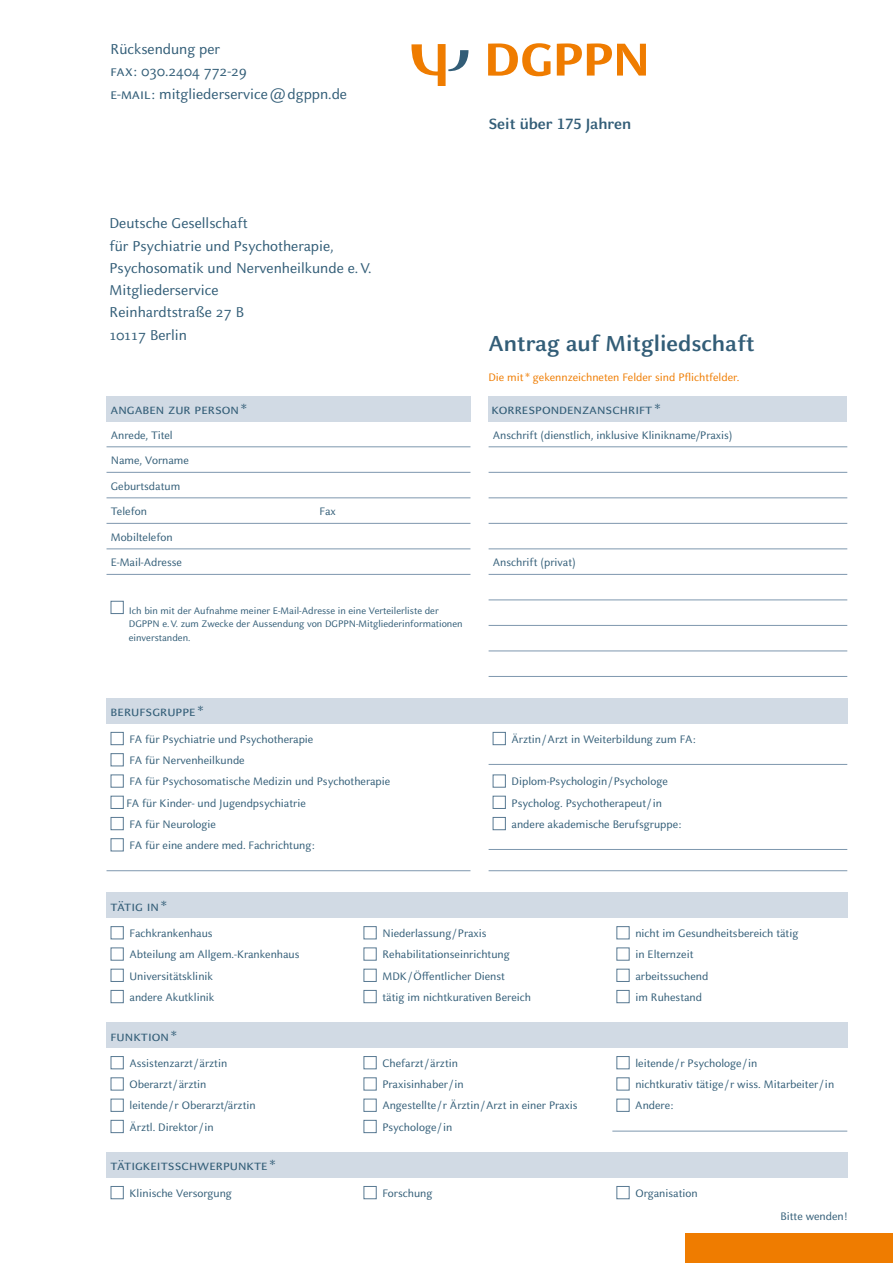
<style>
.page{position:relative;width:893px;height:1263px;background:#fff}
.page>*{position:absolute;margin:0;border:0;box-sizing:border-box;transform-origin:0 0}
.t1{font:700 24px "Celeste Sans Pro";color:#325d77}
.t2{font:700 16.5px "Celeste Sans Pro";color:#325d77}
.t3{font:15.75px/22.2px "Celeste Sans Pro";color:#325d77}
.t4{font:15px "Celeste Sans Pro";color:#325d77}
.t5{font:12px/21.3px "Celeste Sans Pro";color:#325d77}
.t6{font:12px "Celeste Sans Pro";color:#ef7c00}
.t7{font:10.5px/13.5px "Celeste Sans Pro";color:#325d77}
</style>
<div class="page">
<svg style="left:488px;top:43px;width:63px;height:33px"></svg>
<svg style="left:557px;top:43px;width:89px;height:33px"></svg>
<svg style="left:411px;top:44px;width:57px;height:42px"></svg>
<div style="left:106px;top:892px;width:741px;height:26px;background:#d1dae4"></div>
<div style="left:111px;top:926px;width:13px;height:13px;border:1px solid #587992"></div>
<div style="left:111px;top:948px;width:13px;height:12px;border:1px solid #587992"></div>
<div style="left:111px;top:969px;width:13px;height:13px;border:1px solid #587992"></div>
<div style="left:111px;top:990px;width:13px;height:13px;border:1px solid #587992"></div>
<div style="left:364px;top:926px;width:12px;height:13px;border:1px solid #587992"></div>
<div style="left:364px;top:969px;width:12px;height:13px;border:1px solid #587992"></div>
<div style="left:364px;top:990px;width:12px;height:13px;border:1px solid #587992"></div>
<div style="left:617px;top:926px;width:12px;height:13px;border:1px solid #587992"></div>
<div style="left:617px;top:969px;width:12px;height:13px;border:1px solid #587992"></div>
<div style="left:617px;top:990px;width:12px;height:13px;border:1px solid #587992"></div>
<div style="left:106px;top:1022px;width:741px;height:26px;background:#d1dae4"></div>
<div style="left:111px;top:1056px;width:13px;height:13px;border:1px solid #587992"></div>
<div style="left:111px;top:1077px;width:13px;height:13px;border:1px solid #587992"></div>
<div style="left:111px;top:1099px;width:13px;height:12px;border:1px solid #587992"></div>
<div style="left:111px;top:1120px;width:13px;height:13px;border:1px solid #587992"></div>
<div style="left:364px;top:1056px;width:12px;height:13px;border:1px solid #587992"></div>
<div style="left:364px;top:1077px;width:12px;height:13px;border:1px solid #587992"></div>
<div style="left:364px;top:1120px;width:12px;height:13px;border:1px solid #587992"></div>
<hr style="left:612px;top:1131px;width:235px;height:1px;background:#7e97ae">
<div style="left:617px;top:1056px;width:12px;height:13px;border:1px solid #587992"></div>
<div style="left:617px;top:1077px;width:12px;height:13px;border:1px solid #587992"></div>
<div style="left:106px;top:1152px;width:741px;height:25px;background:#d1dae4"></div>
<div style="left:111px;top:1186px;width:13px;height:13px;border:1px solid #587992"></div>
<div style="left:364px;top:1186px;width:12px;height:13px;border:1px solid #587992"></div>
<div style="left:617px;top:1186px;width:12px;height:13px;border:1px solid #587992"></div>
<div style="left:488px;top:396px;width:359px;height:25px;background:#d1dae4"></div>
<div style="left:106px;top:396px;width:364px;height:25px;background:#d1dae4"></div>
<hr style="left:107px;top:446px;width:363px;height:1px;background:#7e97ae">
<hr style="left:107px;top:472px;width:363px;height:1px;background:#7e97ae">
<hr style="left:107px;top:497px;width:363px;height:1px;background:#7e97ae">
<hr style="left:107px;top:523px;width:363px;height:1px;background:#7e97ae">
<hr style="left:107px;top:548px;width:363px;height:1px;background:#7e97ae">
<hr style="left:107px;top:574px;width:363px;height:1px;background:#7e97ae">
<div style="left:111px;top:601px;width:13px;height:13px;border:1px solid #587992"></div>
<hr style="left:489px;top:446px;width:358px;height:1px;background:#7e97ae">
<hr style="left:489px;top:472px;width:358px;height:1px;background:#7e97ae">
<hr style="left:489px;top:497px;width:358px;height:1px;background:#7e97ae">
<hr style="left:489px;top:523px;width:358px;height:1px;background:#7e97ae">
<hr style="left:489px;top:548px;width:358px;height:1px;background:#7e97ae">
<hr style="left:489px;top:574px;width:358px;height:1px;background:#7e97ae">
<hr style="left:489px;top:599px;width:358px;height:1px;background:#7e97ae">
<hr style="left:489px;top:625px;width:358px;height:1px;background:#7e97ae">
<hr style="left:489px;top:650px;width:358px;height:1px;background:#7e97ae">
<hr style="left:489px;top:676px;width:358px;height:1px;background:#7e97ae">
<div style="left:106px;top:698px;width:741px;height:26px;background:#d1dae4"></div>
<hr style="left:107px;top:870px;width:363px;height:1px;background:#7e97ae">
<div style="left:111px;top:732px;width:13px;height:13px;border:1px solid #587992"></div>
<div style="left:111px;top:753px;width:13px;height:13px;border:1px solid #587992"></div>
<div style="left:111px;top:775px;width:13px;height:12px;border:1px solid #587992"></div>
<div style="left:111px;top:796px;width:13px;height:13px;border:1px solid #587992"></div>
<div style="left:111px;top:817px;width:13px;height:13px;border:1px solid #587992"></div>
<div style="left:111px;top:838px;width:13px;height:13px;border:1px solid #587992"></div>
<hr style="left:489px;top:764px;width:358px;height:1px;background:#7e97ae">
<hr style="left:489px;top:849px;width:358px;height:1px;background:#7e97ae">
<hr style="left:489px;top:870px;width:358px;height:1px;background:#7e97ae">
<div style="left:493px;top:732px;width:13px;height:13px;border:1px solid #587992"></div>
<div style="left:493px;top:775px;width:13px;height:12px;border:1px solid #587992"></div>
<div style="left:493px;top:796px;width:13px;height:13px;border:1px solid #587992"></div>
<div style="left:493px;top:817px;width:13px;height:13px;border:1px solid #587992"></div>
<div style="left:685px;top:1233px;width:208px;height:30px;background:#ef7c00"></div>
<h3 class="t3" style="left:111px;top:38px;width:238px">Rücksendung per<br>fax: 030.2404 772-29<br>e-mail: mitgliederservice@dgppn.de</h3>
<h3 class="t3" style="left:109px;top:212px;width:264px">Deutsche Gesellschaft<br>für Psychiatrie und Psychotherapie,<br>Psychosomatik und Nervenheilkunde e.V.<br>Mitgliederservice<br>Reinhardtstraße 27 B<br>10117 Berlin</h3>
<h2 class="t2" style="left:488px;top:113px;width:144px">Seit über 175 Jahren</h2>
<h1 class="t1" style="left:489px;top:328px;width:267px">Antrag auf Mitgliedschaft</h1>
<p class="t6" style="left:488px;top:370px;width:253px">Die mit * gekennzeichneten Felder sind Pflichtfelder.</p>
<p class="t4" style="left:111px;top:400px;width:138px">angaben zur person*</p>
<p class="t4" style="left:491px;top:400px;width:170px">korrespondenzanschrift *</p>
<p class="t5" style="left:111px;top:422px;width:80px;line-height:25.5px">Anrede, Titel<br>Name, Vorname<br>Geburtsdatum<br>Telefon</p>
<p class="t5" style="left:493px;top:424px;width:241px">Anschrift (dienstlich, inklusive Klinikname/Praxis)</p>
<p class="t5" style="left:320px;top:500px;width:18px">Fax</p>
<p class="t5" style="left:111px;top:524px;width:73px;line-height:25.5px">Mobiltelefon<br>E-Mail-Adresse</p>
<p class="t7" style="left:129px;top:603px;width:335px">Ich bin mit der Aufnahme meiner E-Mail-Adresse in eine Verteilerliste der<br>DGPPN e.V. zum Zwecke der Aussendung von DGPPN-Mitgliederinformationen einverstanden.</p>
<p class="t5" style="left:493px;top:551px;width:85px">Anschrift (privat)</p>
<p class="t4" style="left:111px;top:702px;width:94px">berufsgruppe *</p>
<p class="t5" style="left:127px;top:728px;width:265px">FA für Psychiatrie und Psychotherapie<br>FA für Nervenheilkunde<br>FA für Psychosomatische Medizin und Psychotherapie FA für Kinder- und Jugendpsychiatrie<br>FA für Neurologie<br>FA für eine andere med. Fachrichtung:</p>
<p class="t5" style="left:511px;top:728px;width:186px">Ärztin/Arzt in Weiterbildung zum FA:</p>
<p class="t5" style="left:512px;top:770px;width:172px">Diplom-Psychologin/Psychologe<br>Psycholog. Psychotherapeut/in andere akademische Berufsgruppe:</p>
<p class="t4" style="left:111px;top:896px;width:58px">tätig in*</p>
<p class="t5" style="left:129px;top:922px;width:172px">Fachkrankenhaus<br>Abteilung am Allgem.-Krankenhaus<br>Universitätsklinik<br>andere Akutklinik</p>
<p class="t5" style="left:382px;top:922px;width:150px">Niederlassung/Praxis<br>Rehabilitationseinrichtung<br>MDK/Öffentlicher Dienst<br>tätig im nichtkurativen Bereich</p>
<p class="t5" style="left:635px;top:922px;width:164px">nicht im Gesundheitsbereich tätig in Elternzeit<br>arbeitssuchend<br>im Ruhestand</p>
<p class="t4" style="left:111px;top:1026px;width:68px">funktion*</p>
<p class="t5" style="left:129px;top:1052px;width:128px">Assistenzarzt/ ärztin<br>Oberarzt/ ärztin<br>leitende /r Oberarzt/ärztin<br>Ärztl. Direktor/in</p>
<p class="t5" style="left:382px;top:1052px;width:197px">Chefarzt/ ärztin<br>Praxisinhaber/in<br>Angestellte /r Ärztin/Arzt in einer Praxis<br>Psychologe /in</p>
<p class="t5" style="left:635px;top:1052px;width:200px">leitende /r Psychologe /in<br>nichtkurativ tätige /r wiss. Mitarbeiter/in<br>Andere:</p>
<p class="t4" style="left:111px;top:1156px;width:167px">tätigkeitsschwerpunkte *</p>
<p class="t5" style="left:130px;top:1182px;width:104px">Klinische Versorgung</p>
<p class="t5" style="left:382px;top:1182px;width:52px">Forschung</p>
<p class="t5" style="left:635px;top:1182px;width:64px">Organisation</p>
<p class="t5" style="left:780px;top:1206px;width:68px">Bitte wenden!</p>
</div>
